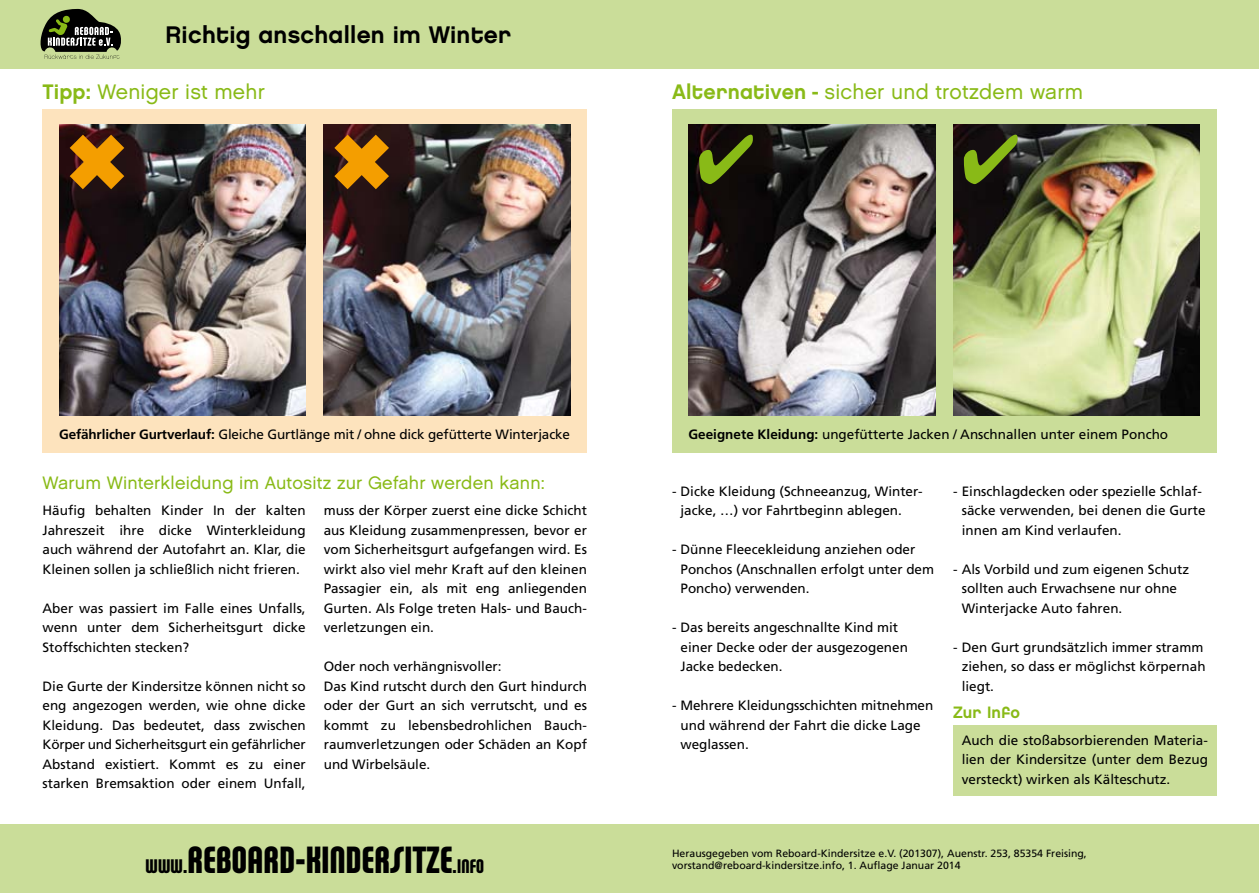
<style>
.page{position:relative;width:1259px;height:893px;background:#fff}
.page>*{position:absolute;margin:0;border:0;box-sizing:border-box;transform-origin:0 0}
.t1{font:40.5px "Chalet Comprime Hong Kong Seventy";letter-spacing:.01em;color:#000}
.t2{font:24px "Chalet New York Nineteen Eighty";letter-spacing:.01em;color:#000}
.t3{font:21px "Chalet London Nineteen Sixty";letter-spacing:.01em;color:#89ba17}
.t4{font:18px "Chalet London Nineteen Sixty";letter-spacing:.01em;color:#89ba17}
.t5{font:16.5px "Chalet New York Nineteen Eighty";letter-spacing:.01em;color:#89ba17}
.t6{font:13.5px/19.5px "Frutiger LT Std";color:#000}
.t7{font:10.5px/12.6px "Frutiger LT Std";color:#000}
.s1{font-family:"Chalet New York Nineteen Eighty"}
.s2{font-weight:700}
.s3{font-size:21px}
</style>
<div class="page">
<div style="left:43px;top:110px;width:544px;height:343px;background:#fde3bd"></div>
<img style="left:59px;top:124px;width:247px;height:291px">
<img style="left:324px;top:124px;width:246px;height:291px">
<div style="left:0;top:825px;width:642px;height:68px;background:#cadd99"></div>
<div style="left:0;top:0;width:642px;height:68px;background:#cadd99"></div>
<svg style="left:40px;top:9px;width:81px;height:50px"></svg>
<svg style="left:70px;top:135px;width:54px;height:54px;background:#a96907"></svg>
<svg style="left:334px;top:135px;width:55px;height:54px;background:#a66907"></svg>
<div style="left:617px;top:825px;width:642px;height:68px;background:#cadd99"></div>
<div style="left:672px;top:110px;width:544px;height:343px;background:#cadd99"></div>
<div style="left:953px;top:725px;width:263px;height:70px;background:#cadd99"></div>
<img style="left:688px;top:124px;width:247px;height:291px">
<img style="left:953px;top:124px;width:247px;height:291px">
<svg style="left:699px;top:135px;width:54px;height:49px;background:#3f4b0e"></svg>
<svg style="left:964px;top:135px;width:53px;height:49px;background:#425115"></svg>
<div style="left:617px;top:0;width:642px;height:68px;background:#cadd99"></div>
<h2 class="t2" style="left:166px;top:20px;width:347px">Richtig anschallen im Winter</h2>
<h3 class="t3" style="left:43px;top:78px;width:224px"><span class="s1">Tipp:</span> Weniger ist mehr</h3>
<h3 class="t3" style="left:672px;top:78px;width:413px"><span class="s1">Alternativen -</span> sicher und trotzdem warm</h3>
<p class="t6" style="left:59px;top:425px;width:512px"><span class="s2">Gefährlicher Gurtverlauf:</span> Gleiche Gurtlänge mit / ohne dick gefütterte Winterjacke</p>
<h3 class="t4" style="left:43px;top:472px;width:504px">Warum Winterkleidung im Autositz zur Gefahr werden kann:</h3>
<p class="t6" style="left:43px;top:501px;width:265px;text-align:justify">Häufig behalten Kinder In der kalten Jahreszeit ihre dicke Winterkleidung auch während der Autofahrt an. Klar, die Kleinen sollen ja schließlich nicht frieren.</p>
<p class="t6" style="left:43px;top:598px;width:265px;text-align:justify">Aber was passiert im Falle eines Unfalls, wenn unter dem Sicherheitsgurt dicke Stoffschichten stecken?</p>
<p class="t6" style="left:43px;top:676px;width:265px;text-align:justify">Die Gurte der Kindersitze können nicht so eng angezogen werden, wie ohne dicke Kleidung. Das bedeutet, dass zwischen Körper und Sicherheitsgurt ein gefährlicher Abstand existiert. Kommt es zu einer starken Bremsaktion oder einem Unfall,</p>
<p class="t6" style="left:324px;top:501px;width:265px;text-align:justify">muss der Körper zuerst eine dicke Schicht aus Kleidung zusammenpressen, bevor er vom Sicherheitsgurt aufgefangen wird. Es wirkt also viel mehr Kraft auf den kleinen Passagier ein, als mit eng anliegenden Gurten. Als Folge treten Hals- und Bauch&shy;verletzungen ein.</p>
<p class="t6" style="left:324px;top:657px;width:265px">Oder noch verhängnisvoller:<br>Das Kind rutscht durch den Gurt hindurch oder der Gurt an sich verrutscht, und es kommt zu lebensbedrohlichen Bauch&shy;raumverletzungen oder Schäden an Kopf und Wirbelsäule.</p>
<h1 class="t1" style="left:145px;top:836px;width:340px"><span class="s3">WWW.</span>REBOARD-KINDERSITZE<span class="s3">.INFO</span></h1>
<p class="t6" style="left:688px;top:425px;width:481px"><span class="s2">Geeignete Kleidung:</span> ungefütterte Jacken / Anschnallen unter einem Poncho</p>
<p class="t6" style="left:680px;top:481px;width:244px;text-indent:-9px">- Dicke Kleidung (Schneeanzug, Winter&shy;jacke, …) vor Fahrtbeginn ablegen.</p>
<p class="t6" style="left:680px;top:540px;width:255px;text-indent:-9px">- Dünne Fleecekleidung anziehen oder<br>Ponchos (Anschnallen erfolgt unter dem<br>Poncho) verwenden.</p>
<p class="t6" style="left:680px;top:618px;width:229px;text-indent:-9px">- Das bereits angeschnallte Kind mit einer Decke oder der ausgezogenen<br>Jacke bedecken.</p>
<p class="t6" style="left:680px;top:696px;width:254px;text-indent:-9px">- Mehrere Kleidungsschichten mitnehmen und während der Fahrt die dicke Lage weglassen.</p>
<p class="t6" style="left:961px;top:481px;width:245px;text-indent:-9px">- Einschlagdecken oder spezielle Schlaf&shy;säcke verwenden, bei denen die Gurte innen am Kind verlaufen.</p>
<p class="t6" style="left:961px;top:559px;width:229px;text-indent:-9px">- Als Vorbild und zum eigenen Schutz sollten auch Erwachsene nur ohne<br>Winterjacke Auto fahren.</p>
<p class="t6" style="left:961px;top:637px;width:245px;text-indent:-9px">- Den Gurt grundsätzlich immer stramm ziehen, so dass er möglichst körpernah liegt.</p>
<p class="t5" style="left:953px;top:702px;width:68px">Zur Info</p>
<p class="t6" style="left:961px;top:731px;width:248px;text-align:justify">Auch die stoßabsorbierenden Materia&shy;lien der Kindersitze (unter dem Bezug versteckt) wirken als Kälteschutz.</p>
<p class="t7" style="left:672px;top:847px;width:416px">Herausgegeben vom Reboard-Kindersitze e.V. (201307), Auenstr. 253, 85354 Freising, vorstand@reboard-kindersitze.info, 1. Auflage Januar 2014</p>
</div>
